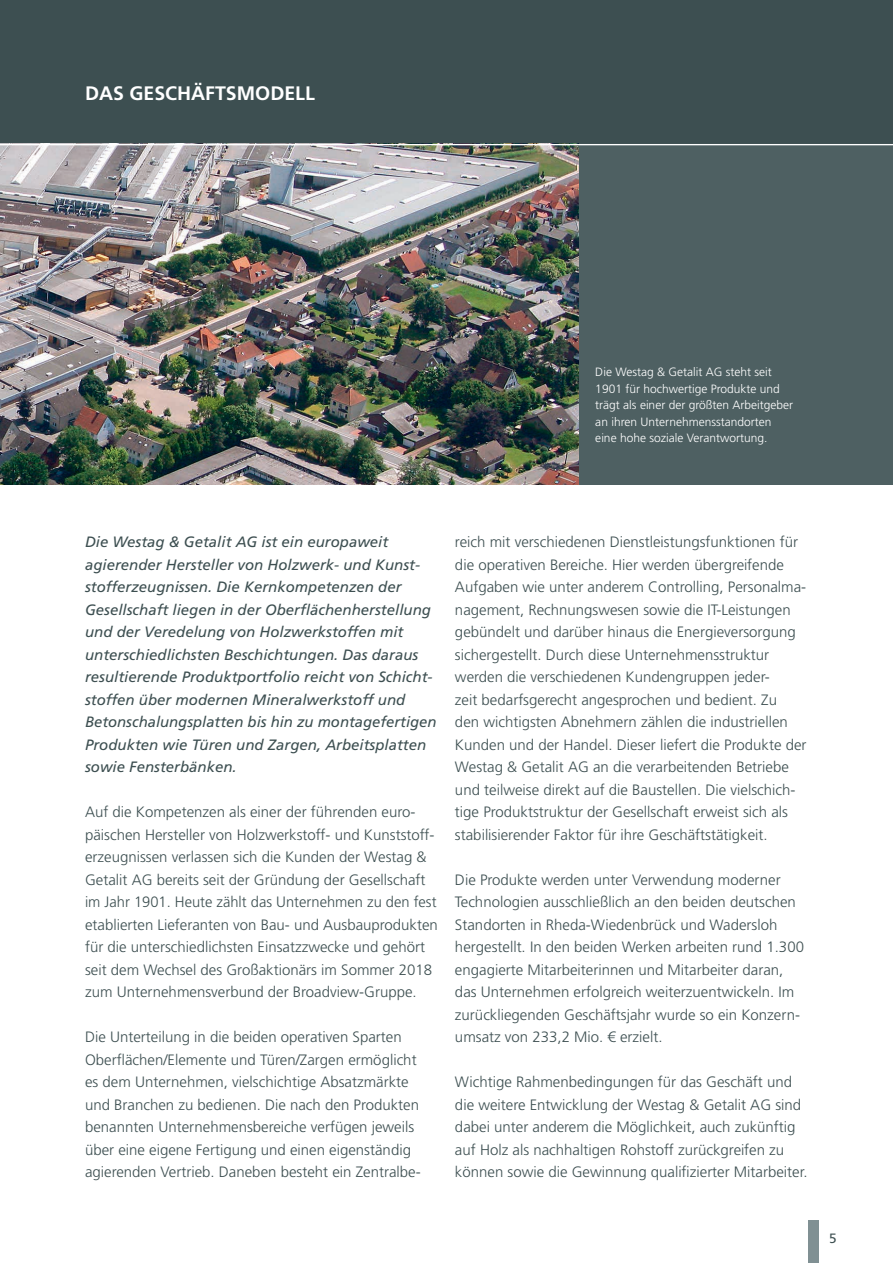
<style>
.page{position:relative;width:893px;height:1263px;background:#fff}
.page>*{position:absolute;margin:0;border:0;box-sizing:border-box;transform-origin:0 0}
.t1{font:700 19.5px "Frutiger LT Pro";color:#fff}
.t2{font:300 15px/22.5px "Frutiger LT Pro";color:#3d4f51}
.t3{font:italic 15px/22.5px "Frutiger LT Pro";color:#3d4f51}
.t4{font:13.5px "Frutiger LT Pro";color:#3d4f51}
.t5{font:300 12px/16.5px "Frutiger LT Pro";color:#fff}
</style>
<div class="page">
<div style="left:0;top:0;width:893px;height:145px;background:#3d4f51"></div>
<div style="left:455px;top:144px;width:438px;height:340px;background:#4e6062"></div>
<img style="left:0;top:145px;width:578px;height:339px">
<hr style="left:0;top:144px;width:893px;height:1px;background:#fff">
<div style="left:808px;top:1220px;width:11px;height:43px;background:#809093"></div>
<h1 class="t1" style="left:85px;top:81px;width:231px">DAS GESCHÄFTSMODELL</h1>
<p class="t5" style="left:595px;top:364px;width:199px">Die Westag &amp; Getalit AG steht seit 1901 für hochwertige Produkte und trägt als einer der größten Arbeitgeber an ihren Unternehmensstandorten eine hohe soziale Verantwortung.</p>
<p class="t3" style="left:85px;top:531px;width:353px">Die Westag &amp; Getalit AG ist ein europaweit agierender Hersteller von Holzwerk- und Kunst&shy;stofferzeugnissen. Die Kernkompetenzen der Gesellschaft liegen in der Oberflächenherstellung und der Veredelung von Holzwerkstoffen mit unterschiedlichsten Beschichtungen. Das daraus resultierende Produktportfolio reicht von Schicht&shy;stoffen über modernen Mineralwerkstoff und Betonschalungsplatten bis hin zu montagefertigen Produkten wie Türen und Zargen, Arbeitsplatten sowie Fensterbänken.</p>
<p class="t2" style="left:85px;top:801px;width:354px">Auf die Kompetenzen als einer der führenden euro&shy;päischen Hersteller von Holzwerkstoff- und Kunststoff&shy;erzeugnissen verlassen sich die Kunden der Westag &amp; Getalit AG bereits seit der Gründung der Gesellschaft im Jahr 1901. Heute zählt das Unternehmen zu den fest etablierten Lieferanten von Bau- und Ausbauprodukten für die unterschiedlichsten Einsatzzwecke und gehört seit dem Wechsel des Großaktionärs im Sommer 2018 zum Unternehmensverbund der Broadview-Gruppe.</p>
<p class="t2" style="left:85px;top:1026px;width:337px">Die Unterteilung in die beiden operativen Sparten Oberflächen/Elemente und Türen/Zargen ermöglicht es dem Unternehmen, vielschichtige Absatzmärkte und Branchen zu bedienen. Die nach den Produkten benannten Unternehmensbereiche verfügen jeweils über eine eigene Fertigung und einen eigenständig agierenden Vertrieb. Daneben besteht ein Zentralbe-</p>
<p class="t2" style="left:455px;top:531px;width:353px">reich mit verschiedenen Dienstleistungsfunktionen für die operativen Bereiche. Hier werden übergreifende Aufgaben wie unter anderem Controlling, Personalma&shy;nagement, Rechnungswesen sowie die IT-Leistungen gebündelt und darüber hinaus die Energieversorgung sichergestellt. Durch diese Unternehmensstruktur werden die verschiedenen Kundengruppen jeder-<br>zeit bedarfsgerecht angesprochen und bedient. Zu<br>den wichtigsten Abnehmern zählen die industriellen Kunden und der Handel. Dieser liefert die Produkte der Westag &amp; Getalit AG an die verarbeitenden Betriebe und teilweise direkt auf die Baustellen. Die vielschich&shy;tige Produktstruktur der Gesellschaft erweist sich als stabilisierender Faktor für ihre Geschäftstätigkeit.</p>
<p class="t2" style="left:455px;top:868px;width:350px">Die Produkte werden unter Verwendung moderner Technologien ausschließlich an den beiden deutschen Standorten in Rheda-Wiedenbrück und Wadersloh hergestellt. In den beiden Werken arbeiten rund 1.300 engagierte Mitarbeiterinnen und Mitarbeiter daran, das Unternehmen erfolgreich weiterzuentwickeln. Im zurückliegenden Geschäftsjahr wurde so ein Konzern&shy;umsatz von 233,2 Mio. € erzielt.</p>
<p class="t2" style="left:455px;top:1071px;width:354px">Wichtige Rahmenbedingungen für das Geschäft und die weitere Entwicklung der Westag &amp; Getalit AG sind dabei unter anderem die Möglichkeit, auch zukünftig auf Holz als nachhaltigen Rohstoff zurückgreifen zu können sowie die Gewinnung qualifizierter Mitarbeiter.</p>
<p class="t4" style="left:829px;top:1231px;width:9px">5</p>
</div>
